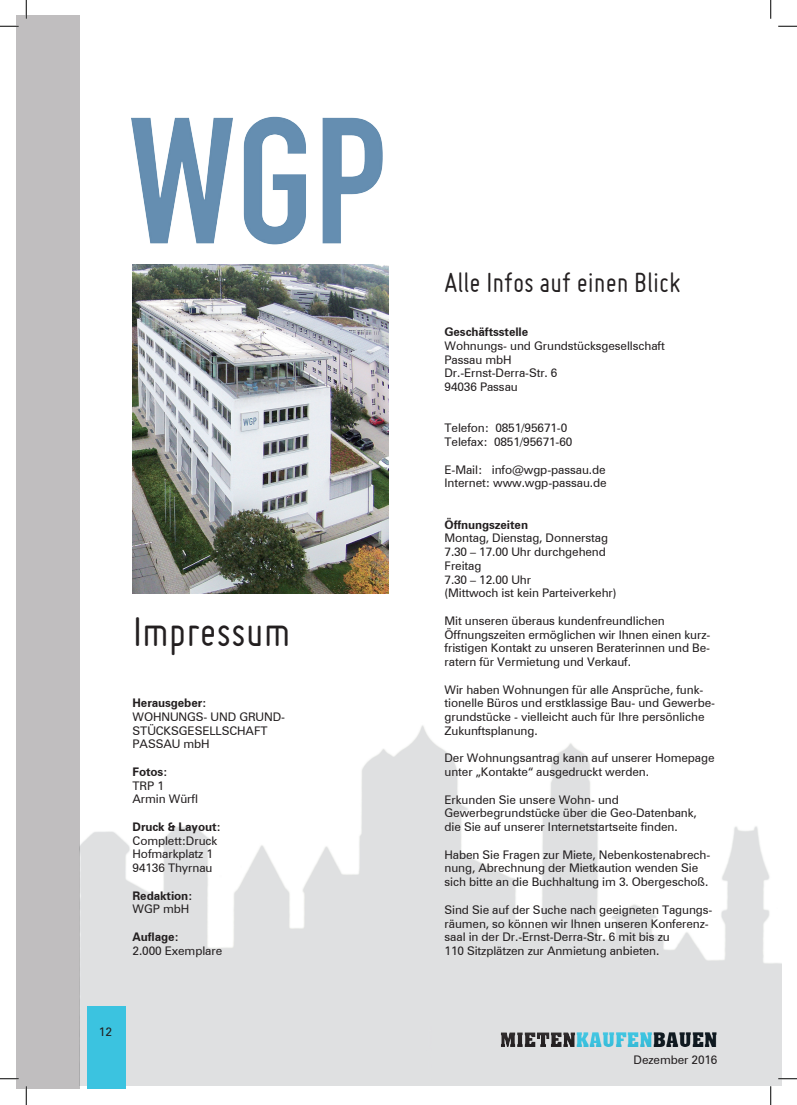
<style>
.page{position:relative;width:797px;height:1105px;background:#fff}
.page>*{position:absolute;margin:0;border:0;box-sizing:border-box;transform-origin:0 0}
.t1{font:45px "Miso";color:#231f20}
.t2{font:30px "Miso";color:#231f20}
.t3{font:700 19.75px "Aachen BT";color:#3bc3e0}
.t4{font:11.88px/13.8px "Zurich BT";letter-spacing:-.01em;color:#231f20}
.t5{font:700 11.88px "Zurich BT";letter-spacing:-.01em;color:#231f20}
.s1{color:#101a21}
</style>
<div class="page">
<img style="left:79px;top:33px;width:702px;height:1053px">
<div style="left:87px;top:1006px;width:38px;height:83px;background:#3bc3e0"></div>
<div style="left:16px;top:16px;width:63px;height:1073px;background:#c0bebf"></div>
<div style="left:428px;top:1018px;width:300px;height:36px;background:#dfe0e1"></div>
<div style="left:510px;top:1018px;width:241px;height:36px;background:#231f20;opacity:.75"></div>
<img style="left:125px;top:110px;width:264px;height:138px">
<img style="left:133px;top:265px;width:256px;height:328px">
<svg style="left:0;top:25px;width:19px;height:2px"></svg>
<svg style="left:778px;top:25px;width:19px;height:2px"></svg>
<svg style="left:0;top:1078px;width:19px;height:1px"></svg>
<svg style="left:778px;top:1078px;width:19px;height:1px"></svg>
<svg style="left:25px;top:0;width:2px;height:19px"></svg>
<svg style="left:25px;top:1086px;width:2px;height:19px"></svg>
<svg style="left:770px;top:0;width:1px;height:19px"></svg>
<svg style="left:770px;top:1086px;width:1px;height:19px"></svg>
<h1 class="t1" style="left:133px;top:607px;width:159px">Impressum</h1>
<p class="t5" style="left:133px;top:696px;width:76px">Herausgeber:</p>
<p class="t4" style="left:133px;top:710px;width:154px">WOHNUNGS- UND GRUND-<br>STÜCKSGESELLSCHAFT<br>PASSAU mbH</p>
<p class="t5" style="left:133px;top:764px;width:37px">Fotos:</p>
<p class="t4" style="left:133px;top:778px;width:67px">TRP 1<br>Armin Würfl</p>
<p class="t5" style="left:133px;top:819px;width:90px">Druck &amp; Layout:</p>
<p class="t4" style="left:133px;top:833px;width:86px">Complett:Druck<br>Hofmarkplatz 1<br>94136 Thyrnau</p>
<p class="t5" style="left:133px;top:888px;width:62px">Redaktion:</p>
<p class="t4" style="left:133px;top:902px;width:58px">WGP mbH</p>
<p class="t5" style="left:133px;top:929px;width:48px">Auflage:</p>
<p class="t4" style="left:133px;top:943px;width:91px">2.000 Exemplare</p>
<p class="t4" style="left:99px;top:1025px;width:15px">12</p>
<h2 class="t2" style="left:444px;top:266px;width:237px">Alle Infos auf einen Blick</h2>
<p class="t5" style="left:444px;top:325px;width:85px">Geschäftsstelle</p>
<p class="t4" style="left:444px;top:339px;width:222px">Wohnungs- und Grundstücksgesellschaft<br>Passau mbH<br>Dr.-Ernst-Derra-Str. 6<br>94036 Passau</p>
<p class="t4" style="left:444px;top:421px;width:129px">Telefon: 0851/95671-0<br>Telefax: 0851/95671-60</p>
<p class="t4" style="left:444px;top:462px;width:163px">E-Mail: info@wgp-passau.de<br>Internet: www.wgp-passau.de</p>
<p class="t5" style="left:444px;top:517px;width:85px">Öffnungszeiten</p>
<p class="t4" style="left:444px;top:531px;width:173px">Montag, Dienstag, Donnerstag<br>7.30 – 17.00 Uhr durchgehend<br>Freitag<br>7.30 – 12.00 Uhr<br>(Mittwoch ist kein Parteiverkehr)</p>
<p class="t4" style="left:444px;top:614px;width:267px">Mit unseren überaus kundenfreundlichen Öffnungszeiten ermöglichen wir Ihnen einen kurz&shy;fristigen Kontakt zu unseren Beraterinnen und Be&shy;ratern für Vermietung und Verkauf.</p>
<p class="t4" style="left:444px;top:682px;width:272px">Wir haben Wohnungen für alle Ansprüche, funk&shy;tionelle Büros und erstklassige Bau- und Gewerbe&shy;grundstücke - vielleicht auch für Ihre persönliche Zukunftsplanung.</p>
<p class="t4" style="left:444px;top:751px;width:271px">Der Wohnungsantrag kann auf unserer Homepage unter „Kontakte“ ausgedruckt werden.</p>
<p class="t4" style="left:444px;top:792px;width:254px">Erkunden Sie unsere Wohn- und<br>Gewerbegrundstücke über die Geo-Datenbank, die Sie auf unserer Internetstartseite finden.</p>
<p class="t4" style="left:444px;top:847px;width:267px">Haben Sie Fragen zur Miete, Nebenkostenabrech&shy;nung, Abrechnung der Mietkaution wenden Sie sich bitte an die Buchhaltung im 3. Obergeschoß.</p>
<p class="t4" style="left:444px;top:902px;width:269px">Sind Sie auf der Suche nach geeigneten Tagungs&shy;räumen, so können wir Ihnen unseren Konferenz&shy;saal in der Dr.-Ernst-Derra-Str. 6 mit bis zu<br>110 Sitzplätzen zur Anmietung anbieten.</p>
<h3 class="t3" style="left:575px;top:1027px;width:143px">KAUFEN<span class="s1">BAUEN</span></h3>
<p class="t4" style="left:633px;top:1052px;width:85px">Dezember 2016</p>
</div>
